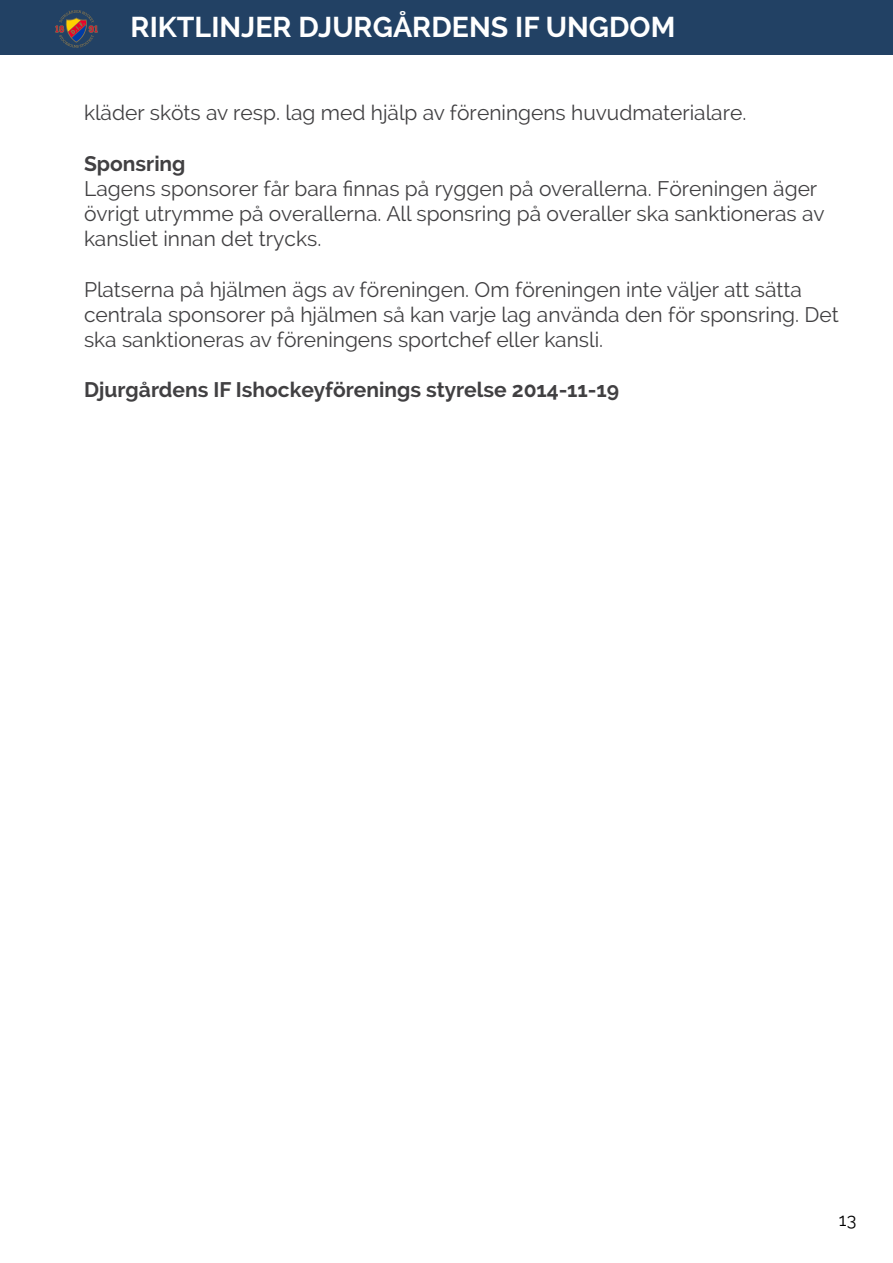
<style>
.page{position:relative;width:893px;height:1263px;background:#fff}
.page>*{position:absolute;margin:0;border:0;box-sizing:border-box;transform-origin:0 0}
.t1{font:700 28.5px "Raleway";color:#fff}
.t2{font:21px/25.2px "Raleway";color:#414042}
.t3{font:700 21px "Raleway";color:#414042}
.t4{font:18px "Raleway";color:#000}
</style>
<div class="page">
<div style="left:0;top:0;width:893px;height:55px;background:#224164"></div>
<svg style="left:55px;top:10px;width:43px;height:38px"></svg>
<h1 class="t1" style="left:130px;top:11px;width:546px">RIKTLINJER DJURGÅRDENS IF UNGDOM</h1>
<p class="t2" style="left:84px;top:100px;width:664px">kläder sköts av resp. lag med hjälp av föreningens huvudmaterialare.</p>
<p class="t3" style="left:84px;top:151px;width:103px">Sponsring</p>
<p class="t2" style="left:84px;top:176px;width:742px">Lagens sponsorer får bara finnas på ryggen på overallerna. Föreningen äger övrigt utrymme på overallerna. All sponsring på overaller ska sanktioneras av kansliet innan det trycks.</p>
<p class="t2" style="left:84px;top:277px;width:756px">Platserna på hjälmen ägs av föreningen. Om föreningen inte väljer att sätta centrala sponsorer på hjälmen så kan varje lag använda den för sponsring. Det ska sanktioneras av föreningens sportchef eller kansli.</p>
<p class="t3" style="left:84px;top:378px;width:537px">Djurgårdens IF Ishockeyförenings styrelse 2014-11-19</p>
<p class="t4" style="left:839px;top:1209px;width:19px">13</p>
</div>
